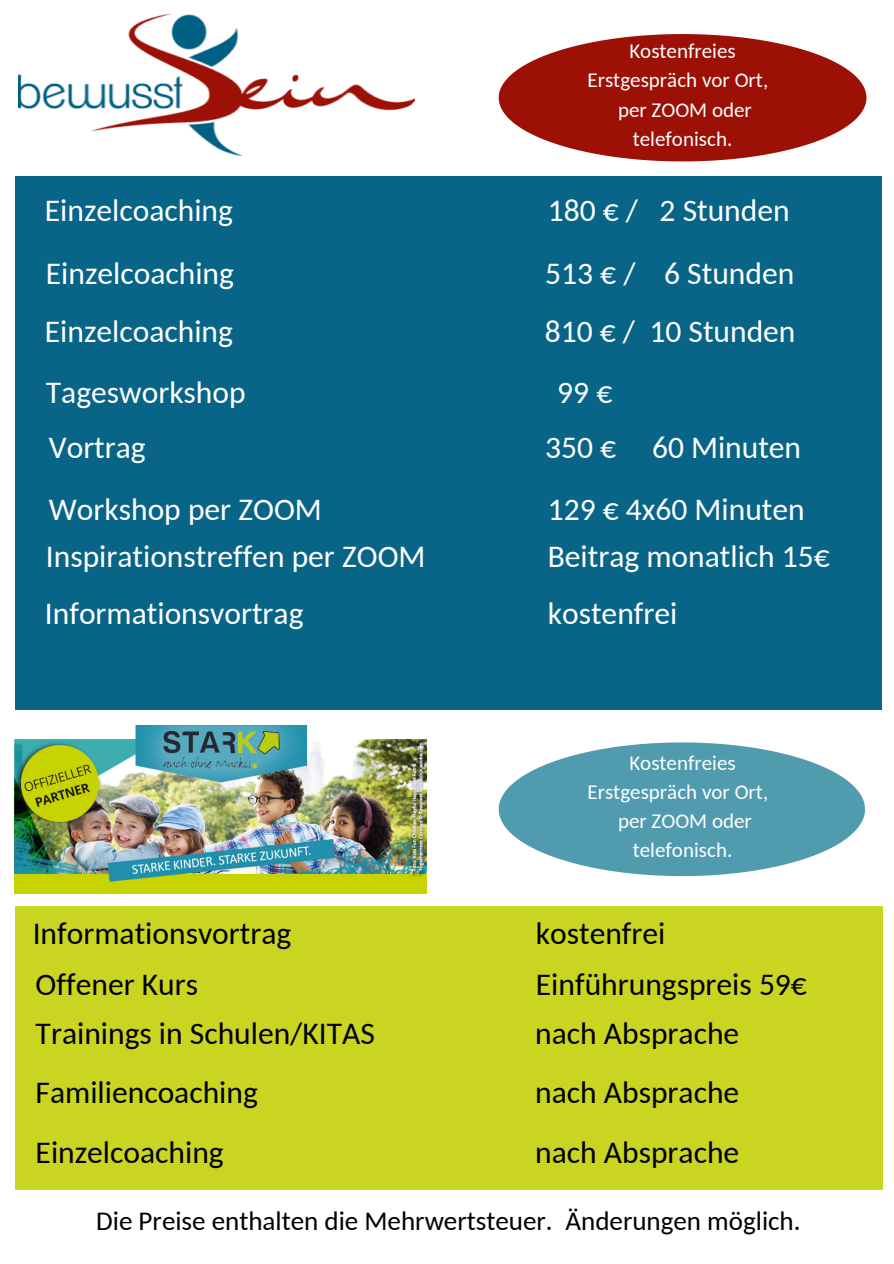
<style>
.page{position:relative;width:894px;height:1264px;background:#fff}
.page>*{position:absolute;margin:0;border:0;box-sizing:border-box;transform-origin:0 0}
.t1{font:31.5px/61.5px "Carlito";color:#fff}
.t2{font:31.5px "Carlito";color:#000}
.t3{font:27px "Carlito";color:#000}
.t4{font:21px "Carlito";color:#fff}
</style>
<div class="page">
<img style="left:13px;top:725px;width:415px;height:168px">
<div style="left:15px;top:906px;width:867px;height:284px;background:#cad522"></div>
<div style="left:15px;top:176px;width:866px;height:533px;background:#096587"></div>
<svg style="left:498px;top:34px;width:368px;height:127px;fill:#9c1006"></svg>
<svg style="left:498px;top:742px;width:366px;height:134px;fill:#509bae"></svg>
<img style="left:19px;top:14px;width:395px;height:141px">
<p class="t4" style="left:629px;top:42px;width:108px">Kostenfreies</p>
<p class="t4" style="left:587px;top:72px;width:182px">Erstgespräch vor Ort,</p>
<p class="t4" style="left:617px;top:101px;width:135px">per ZOOM oder</p>
<p class="t4" style="left:632px;top:130px;width:101px">telefonisch.</p>
<p class="t1" style="left:45px;top:182px;width:189px">Einzelcoaching</p>
<p class="t1" style="left:547px;top:182px;width:243px">180 € / 2 Stunden</p>
<p class="t1" style="left:46px;top:245px;width:189px">Einzelcoaching</p>
<p class="t1" style="left:545px;top:245px;width:250px">513 € / 6 Stunden</p>
<p class="t1" style="left:45px;top:303px;width:189px">Einzelcoaching</p>
<p class="t1" style="left:544px;top:303px;width:252px">810 € / 10 Stunden</p>
<p class="t1" style="left:46px;top:364px;width:201px">Tagesworkshop</p>
<p class="t1" style="left:557px;top:364px;width:56px">99 €</p>
<p class="t1" style="left:49px;top:419px;width:274px">Vortrag<br>Workshop per ZOOM</p>
<p class="t1" style="left:545px;top:419px;width:257px">350 € 60 Minuten</p>
<p class="t1" style="left:547px;top:488px;width:283px;line-height:47.5px">129 € 4x60 Minuten<br>Beitrag monatlich 15€</p>
<p class="t1" style="left:46px;top:528px;width:381px">Inspirationstreffen per ZOOM</p>
<p class="t1" style="left:45px;top:585px;width:260px">Informationsvortrag</p>
<p class="t1" style="left:547px;top:585px;width:131px">kostenfrei</p>
<p class="t4" style="left:629px;top:753px;width:108px">Kostenfreies</p>
<p class="t4" style="left:587px;top:783px;width:182px">Erstgespräch vor Ort,</p>
<p class="t4" style="left:617px;top:812px;width:135px">per ZOOM oder</p>
<p class="t4" style="left:632px;top:841px;width:101px">telefonisch.</p>
<p class="t2" style="left:33px;top:920px;width:260px">Informationsvortrag</p>
<p class="t2" style="left:535px;top:920px;width:131px">kostenfrei</p>
<p class="t2" style="left:36px;top:971px;width:164px">Offener Kurs</p>
<p class="t2" style="left:535px;top:971px;width:272px">Einführungspreis 59€</p>
<p class="t2" style="left:36px;top:1020px;width:340px">Trainings in Schulen/KITAS</p>
<p class="t2" style="left:535px;top:1020px;width:205px">nach Absprache</p>
<p class="t2" style="left:36px;top:1079px;width:224px">Familiencoaching</p>
<p class="t2" style="left:535px;top:1079px;width:205px">nach Absprache</p>
<p class="t2" style="left:36px;top:1139px;width:189px">Einzelcoaching</p>
<p class="t2" style="left:535px;top:1139px;width:205px">nach Absprache</p>
<p class="t3" style="left:96px;top:1209px;width:705px">Die Preise enthalten die Mehrwertsteuer. Änderungen möglich.</p>
</div>
